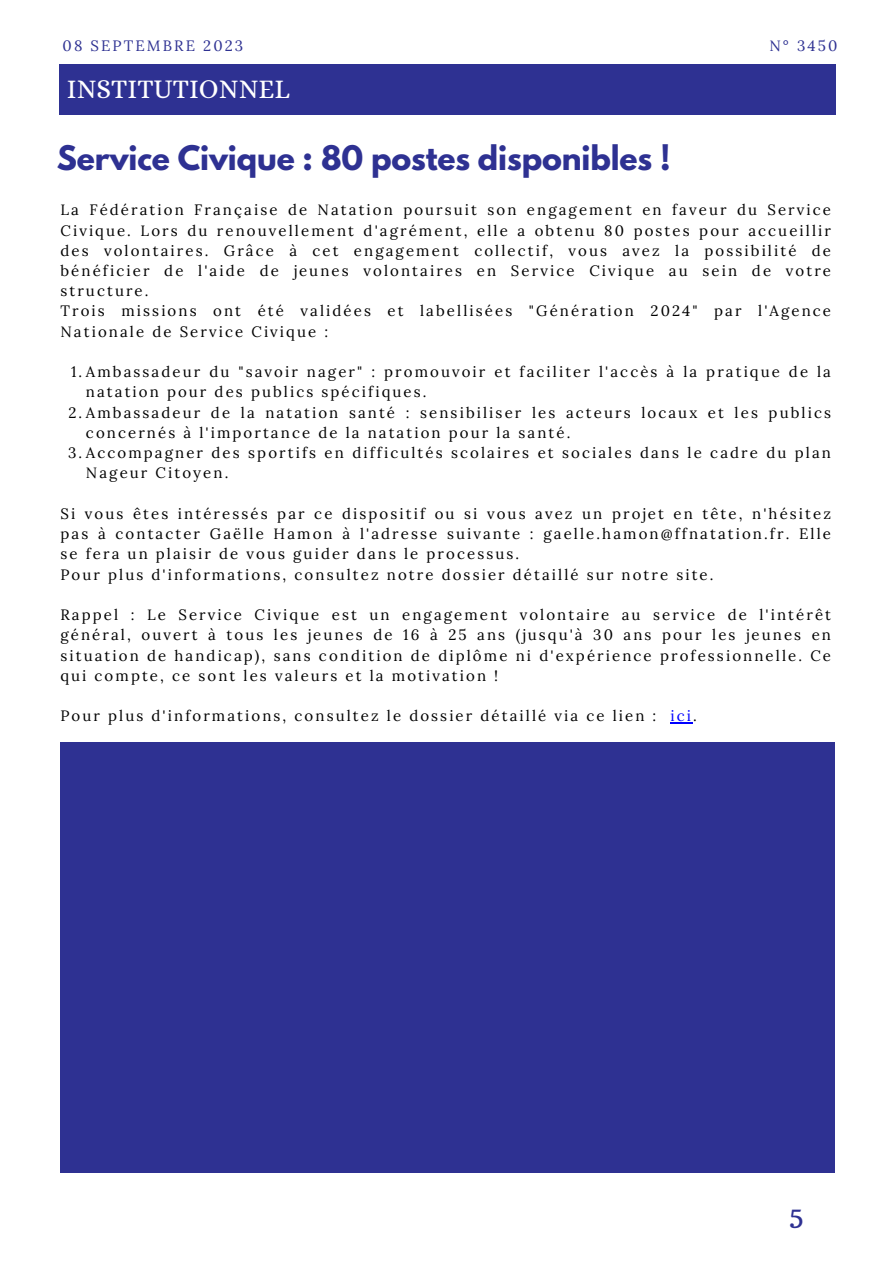
<style>
.page{position:relative;width:893px;height:1264px;background:#fff}
.page>*{position:absolute;margin:0;border:0;box-sizing:border-box;transform-origin:0 0}
.t1{font:700 30px "League Spartan";letter-spacing:-.005em;color:#2e3192}
.t2{font:27px "Alice";color:#fff}
.t3{font:27px "Trocchi";color:#2e3192}
.t4{font:15px/20.2px "Lora";letter-spacing:.14em;color:#000}
.t5{font:15px "Lora";letter-spacing:.14em;color:#2e3192}
.s1{color:#00f}
</style>
<div class="page">
<div style="left:59px;top:64px;width:776px;height:51px;background:#2e3192"></div>
<svg style="left:670px;top:722px;width:23px;height:1px"></svg>
<div style="left:60px;top:742px;width:775px;height:431px;background:#2e3192"></div>
<p class="t5" style="left:63px;top:34px;width:182px">08 SEPTEMBRE 2023</p>
<p class="t5" style="left:769px;top:34px;width:69px">N° 3450</p>
<h2 class="t2" style="left:67px;top:74px;width:225px">INSTITUTIONNEL</h2>
<h1 class="t1" style="left:57px;top:134px;width:615px">Service Civique : 80 postes disponibles !</h1>
<p class="t4" style="left:60px;top:199px;width:772px">La Fédération Française de Natation poursuit son engagement en faveur du Service Civique. Lors du renouvellement d'agrément, elle a obtenu 80 postes pour accueillir des volontaires. Grâce à cet engagement collectif, vous avez la possibilité de bénéficier de l'aide de jeunes volontaires en Service Civique au sein de votre structure.<br>Trois missions ont été validées et labellisées "Génération 2024" par l'Agence Nationale de Service Civique :</p>
<p class="t4" style="left:71px;top:361px;width:761px">1.Ambassadeur du "savoir nager" : promouvoir et faciliter l'accès à la pratique de la</p>
<p class="t4" style="left:86px;top:381px;width:342px">natation pour des publics spécifiques.</p>
<p class="t4" style="left:68px;top:401px;width:764px">2.Ambassadeur de la natation santé : sensibiliser les acteurs locaux et les publics</p>
<p class="t4" style="left:86px;top:421px;width:486px">concernés à l'importance de la natation pour la santé.</p>
<p class="t4" style="left:68px;top:442px;width:764px">3.Accompagner des sportifs en difficultés scolaires et sociales dans le cadre du plan</p>
<p class="t4" style="left:86px;top:462px;width:144px">Nageur Citoyen.</p>
<p class="t4" style="left:60px;top:502px;width:772px">Si vous êtes intéressés par ce dispositif ou si vous avez un projet en tête, n'hésitez pas à contacter Gaëlle Hamon à l'adresse suivante : gaelle.hamon@ffnatation.fr. Elle se fera un plaisir de vous guider dans le processus.<br>Pour plus d'informations, consultez notre dossier détaillé sur notre site.</p>
<p class="t4" style="left:60px;top:603px;width:772px;text-align:justify">Rappel : Le Service Civique est un engagement volontaire au service de l'intérêt général, ouvert à tous les jeunes de 16 à 25 ans (jusqu'à 30 ans pour les jeunes en situation de handicap), sans condition de diplôme ni d'expérience professionnelle. Ce qui compte, ce sont les valeurs et la motivation !</p>
<p class="t4" style="left:60px;top:705px;width:638px">Pour plus d'informations, consultez le dossier détaillé via ce lien : <span class="s1">ici</span>.</p>
<h2 class="t3" style="left:789px;top:1196px;width:16px">5</h2>
</div>
